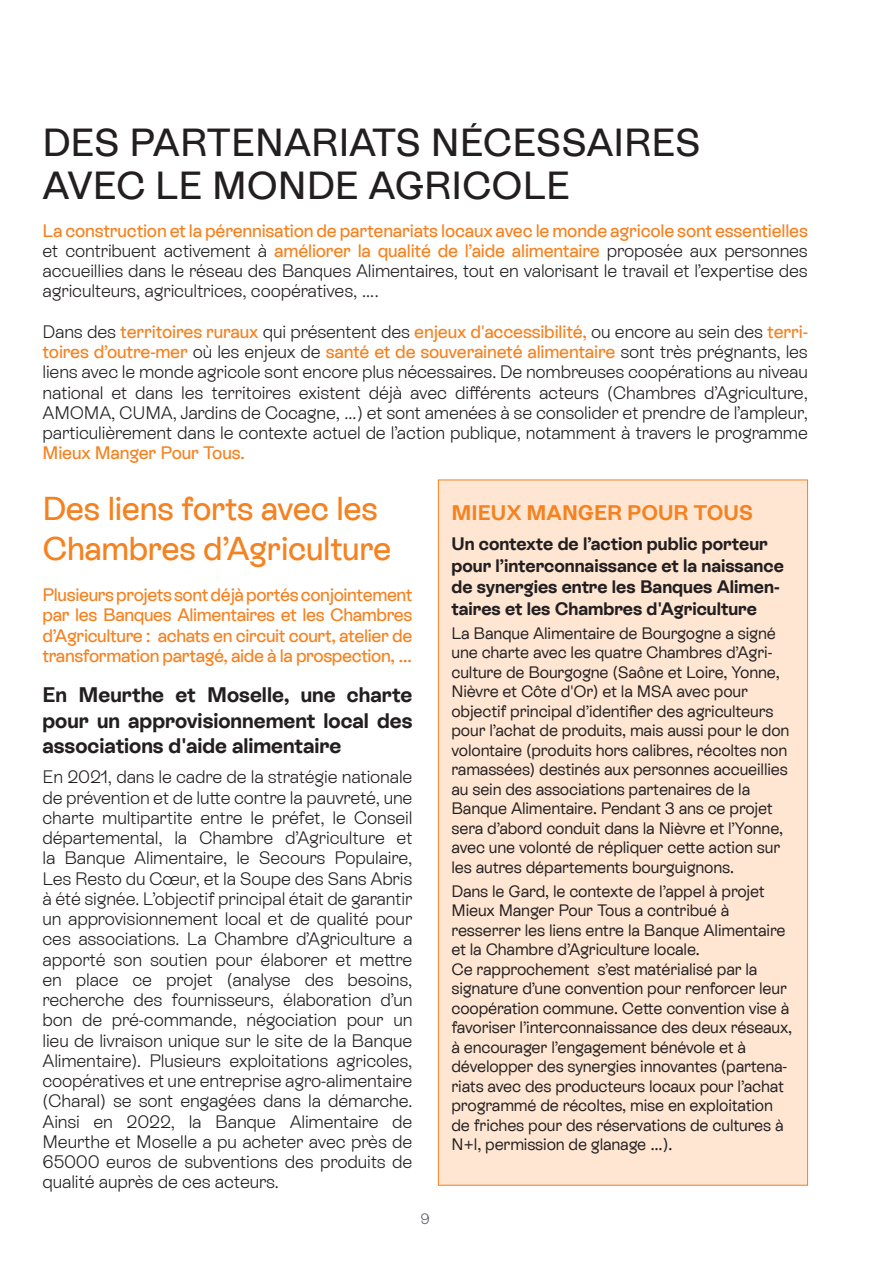
<style>
.page{position:relative;width:893px;height:1263px;background:#fff}
.page>*{position:absolute;margin:0;border:0;box-sizing:border-box;transform-origin:0 0}
.t1{font:500 39px/43.5px "ES Rebond Grotesque";color:#231f20}
.t2{font:500 33px/39.6px "ES Rebond Grotesque";letter-spacing:-.01em;color:#f58220}
.t3{font:700 21px/25.2px "ES Rebond Grotesque";color:#231f20;text-align:justify}
.t4{font:700 21px "ES Rebond Grotesque";color:#f58220}
.t5{font:300 18px/20.2px "ES Rebond Grotesque";letter-spacing:-.01em;color:#231f20;text-align:justify}
.t6{font:500 18px/20.2px "ES Rebond Grotesque";letter-spacing:-.02em;color:#f58220;text-align:justify}
.t7{font:700 18px/21.6px "ES Rebond Grotesque";color:#231f20}
.t8{font:16.5px/19.5px "ES Rebond Grotesque";letter-spacing:-.01em;color:#231f20}
.t9{font:300 15px "ES Rebond Grotesque";color:#5f5f69}
.s1{font-weight:500;color:#f58220}
</style>
<div class="page">
<div style="left:438px;top:480px;width:369px;height:705px;background:#fee6d3"></div>
<h1 class="t1" style="left:43px;top:119px;width:660px">DES PARTENARIATS NÉCESSAIRES<br>AVEC LE MONDE AGRICOLE</h1>
<p class="t5" style="left:43px;top:220px;width:767px"><span class="s1">La construction et la pérennisation de partenariats locaux avec le monde agricole sont essentielles </span>et contribuent activement à <span class="s1">améliorer la qualité de l’aide alimentaire</span> proposée aux personnes accueillies dans le réseau des Banques Alimentaires, tout en valorisant le travail et l’expertise des agriculteurs, agricultrices, coopératives, ….</p>
<p class="t5" style="left:43px;top:321px;width:767px">Dans des <span class="s1">territoires ruraux</span> qui présentent des <span class="s1">enjeux d'accessibilité,</span> ou encore au sein des <span class="s1">terri&shy;toires d’outre-mer</span> où les enjeux de <span class="s1">santé et de souveraineté alimentaire</span> sont très prégnants, les liens avec le monde agricole sont encore plus nécessaires. De nombreuses coopérations au niveau national et dans les territoires existent déjà avec différents acteurs (Chambres d’Agriculture, AMOMA, CUMA, Jardins de Cocagne, …) et sont amenées à se consolider et prendre de l’ampleur, particulièrement dans le contexte actuel de l’action publique, notamment à travers le programme</p>
<p class="t6" style="left:43px;top:442px;width:204px">Mieux Manger Pour Tous.</p>
<h2 class="t2" style="left:43px;top:487px;width:350px">Des liens forts avec les<br>Chambres d’Agriculture</h2>
<p class="t6" style="left:43px;top:584px;width:371px">Plusieurs projets sont déjà portés conjointement par les Banques Alimentaires et les Chambres d’Agriculture : achats en circuit court, atelier de transformation partagé, aide à la prospection, …</p>
<p class="t3" style="left:43px;top:681px;width:371px">En Meurthe et Moselle, une charte pour un approvisionnement local des associations d'aide alimentaire</p>
<p class="t5" style="left:43px;top:766px;width:371px">En 2021, dans le cadre de la stratégie nationale de prévention et de lutte contre la pauvreté, une charte multipartite entre le préfet, le Conseil départemental, la Chambre d’Agriculture et la Banque Alimentaire, le Secours Populaire, Les Resto du Cœur, et la Soupe des Sans Abris à été signée. L’objectif principal était de garantir un approvisionnement local et de qualité pour ces associations. La Chambre d’Agriculture a apporté son soutien pour élaborer et mettre en place ce projet (analyse des besoins, recherche des fournisseurs, élaboration d’un bon de pré-commande, négociation pour un lieu de livraison unique sur le site de la Banque Alimentaire). Plusieurs exploitations agricoles, coopératives et une entreprise agro-alimentaire (Charal) se sont engagées dans la démarche.<br>Ainsi en 2022, la Banque Alimentaire de Meurthe et Moselle a pu acheter avec près de 65000 euros de subventions des produits de qualité auprès de ces acteurs.</p>
<p class="t4" style="left:451px;top:498px;width:303px">MIEUX MANGER POUR TOUS</p>
<p class="t7" style="left:451px;top:532px;width:334px">Un contexte de l’action public porteur pour l’interconnaissance et la naissance de synergies entre les Banques Alimen&shy;taires et les Chambres d'Agriculture</p>
<p class="t8" style="left:451px;top:623px;width:339px">La Banque Alimentaire de Bourgogne a signé une charte avec les quatre Chambres d’Agri&shy;culture de Bourgogne (Saône et Loire, Yonne, Nièvre et Côte d'Or) et la MSA avec pour objectif principal d’identifier des agriculteurs pour l’achat de produits, mais aussi pour le don volontaire (produits hors calibres, récoltes non ramassées) destinés aux personnes accueillies au sein des associations partenaires de la Banque Alimentaire. Pendant 3 ans ce projet sera d’abord conduit dans la Nièvre et l’Yonne, avec une volonté de répliquer cette action sur les autres départements bourguignons.</p>
<p class="t8" style="left:451px;top:880px;width:342px">Dans le Gard, le contexte de l’appel à projet Mieux Manger Pour Tous a contribué à resserrer les liens entre la Banque Alimentaire et la Chambre d’Agriculture locale.<br>Ce rapprochement s’est matérialisé par la signature d’une convention pour renforcer leur coopération commune. Cette convention vise à favoriser l’interconnaissance des deux réseaux, à encourager l’engagement bénévole et à développer des synergies innovantes (partena&shy;riats avec des producteurs locaux pour l’achat programmé de récoltes, mise en exploitation de friches pour des réservations de cultures à N+l, permission de glanage …).</p>
<p class="t9" style="left:420px;top:1208px;width:11px">9</p>
</div>
